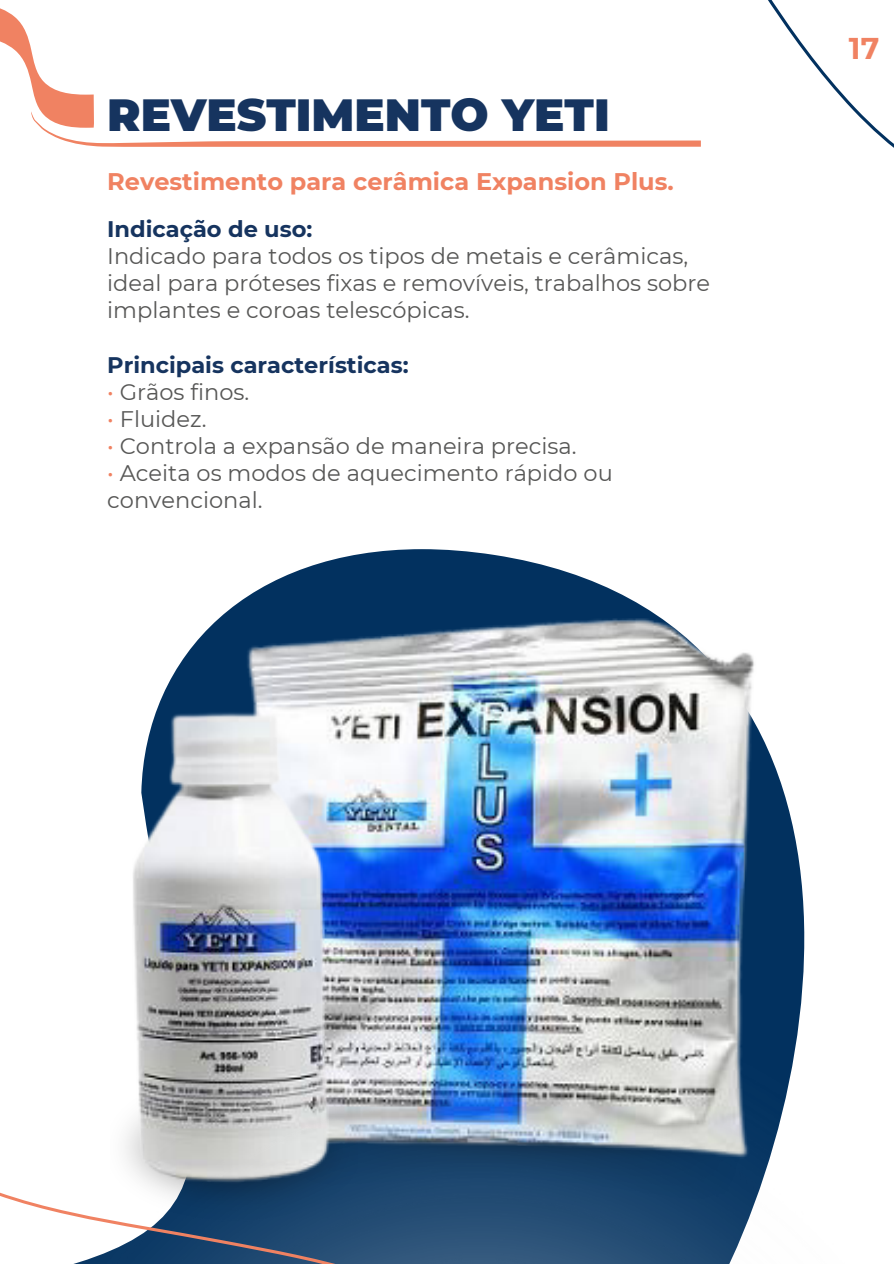
<style>
.page{position:relative;width:894px;height:1264px;background:#fff}
.page>*{position:absolute;margin:0;border:0;box-sizing:border-box;transform-origin:0 0}
.t1{font:900 45px "Montserrat";color:#16345f}
.t2{font:700 30px "Montserrat";color:#f08262}
.t3{font:700 24px "Montserrat";color:#f08262}
.t4{font:22.5px/27px "Montserrat";color:#575756}
.t5{font:700 22.5px "Montserrat";color:#16345f}
.s1{color:#f08262}
</style>
<div class="page">
<svg style="left:0;top:8px;width:240px;height:139px"></svg>
<svg style="left:163px;top:549px;width:641px;height:417px"></svg>
<img style="left:219px;top:604px;width:563px;height:362px">
<img style="left:133px;top:695px;width:215px;height:196px">
<svg style="left:240px;top:0;width:653px;height:147px"></svg>
<img style="left:680px;top:966px;width:124px;height:297px">
<img style="left:0;top:891px;width:680px;height:372px">
<p class="t1" style="left:107px;top:87px;width:504px">REVESTIMENTO YETI</p>
<p class="t3" style="left:107px;top:167px;width:568px">Revestimento para cerâmica Expansion Plus.</p>
<p class="t5" style="left:107px;top:216px;width:206px">Indicação de uso:</p>
<p class="t4" style="left:107px;top:243px;width:604px">Indicado para todos os tipos de metais e cerâmicas, ideal para próteses fixas e removíveis, trabalhos sobre implantes e coroas telescópicas.</p>
<p class="t5" style="left:107px;top:351px;width:303px">Principais características:</p>
<p class="t4" style="left:107px;top:378px;width:144px"><span class="s1">•</span> Grãos finos.</p>
<p class="t4" style="left:107px;top:405px;width:101px"><span class="s1">•</span> Fluidez.</p>
<p class="t4" style="left:107px;top:432px;width:470px"><span class="s1">•</span> Controla a expansão de maneira precisa.</p>
<p class="t4" style="left:107px;top:459px;width:507px"><span class="s1">•</span> Aceita os modos de aquecimento rápido ou convencional.</p>
<p class="t2" style="left:848px;top:30px;width:32px">17</p>
</div>
